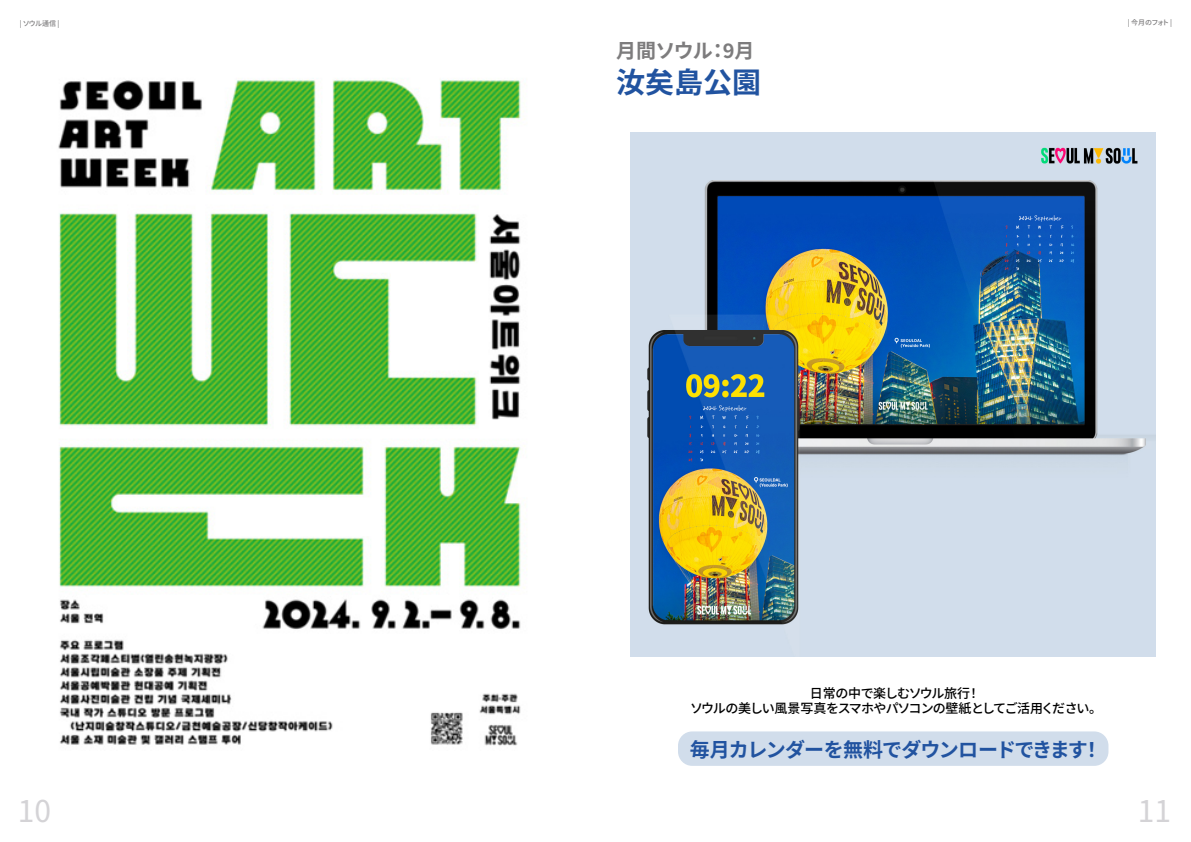
<style>
.page{position:relative;width:1191px;height:842px;background:#fff}
.page>*{position:absolute;margin:0;border:0;box-sizing:border-box;transform-origin:0 0}
.t1{font:30px "Noto Sans CJ Kkr";color:#d4d3d6}
.t2{font:700 29px "Noto Sans JP";color:#2153a0}
.t3{font:700 20px "Noto Sans JP";letter-spacing:-.05em;color:#2153a0}
.t4{font:700 20px "Noto Sans JP";letter-spacing:-.03em;color:#7d7c7d}
.t5{font:500 13px/15px "Noto Sans JP";letter-spacing:-.065em;color:#000;text-align:center}
.t6{font:500 7px "Noto Sans CJ Kkr";letter-spacing:-.095em;color:#7d7c7d}
</style>
<div class="page">
<img style="left:58px;top:78px;width:467px;height:668px">
<div style="left:678px;top:731px;width:430px;height:35px;background:#d1ddeb;border-radius:14px"></div>
<img style="left:631px;top:132px;width:524px;height:525px">
<p class="t6" style="left:20px;top:19px;width:41px">| ソウル通信 |</p>
<h3 class="t4" style="left:616px;top:40px;width:140px">月間ソウル：9月</h3>
<h2 class="t2" style="left:616px;top:66px;width:146px">汝矣島公園</h2>
<p class="t6" style="left:1127px;top:19px;width:46px">| 今月のフォト |</p>
<p class="t5" style="left:690px;top:686px;width:413px">日常の中で楽しむソウル旅行！<br>ソウルの美しい風景写真をスマホやパソコンの壁紙としてご活用ください。</p>
<h3 class="t3" style="left:689px;top:738px;width:413px">毎月カレンダーを無料でダウンロードできます！</h3>
<h1 class="t1" style="left:18px;top:794px;width:35px">10</h1>
<h1 class="t1" style="left:1137px;top:794px;width:35px">11</h1>
</div>
